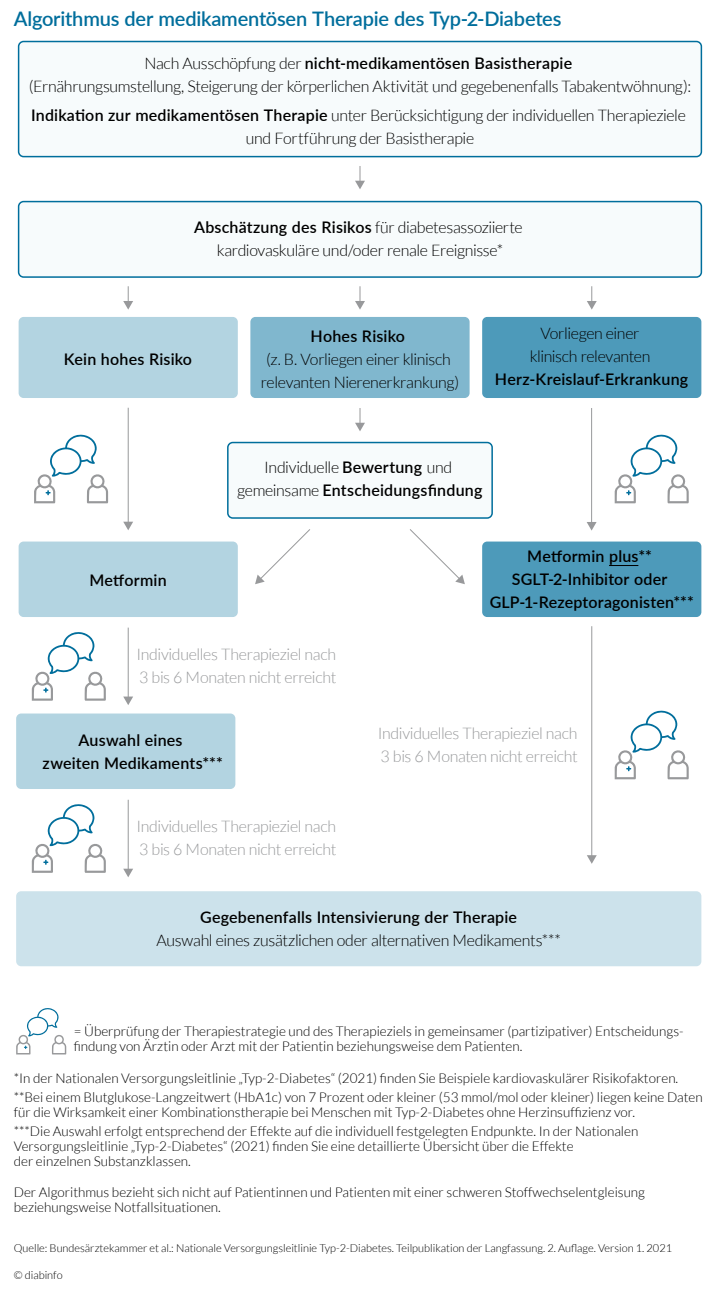
<style>
.page{position:relative;width:720px;height:1292px;background:#fff}
.page>*{position:absolute;margin:0;border:0;box-sizing:border-box;transform-origin:0 0}
.t1{font:600 20px "Lato";letter-spacing:-.01em;color:#006e9c}
.t2{font:300 16px/22.9px "Lato";letter-spacing:-.02em;color:#000;text-align:center}
.t3{font:600 16px/23px "Lato";letter-spacing:.01em;color:#000;text-align:center}
.t4{font:300 16px/22.9px "Lato";letter-spacing:-.02em;color:#98999b}
.t5{font:300 13.5px/15px "Lato";color:#000}
.t6{font:300 11px "Lato";color:#000}
.s1{font-weight:600}
.s2{font-weight:300}
</style>
<div class="page">
<svg style="left:123px;top:286px;width:10px;height:24px"></svg>
<svg style="left:355px;top:286px;width:10px;height:24px"></svg>
<svg style="left:355px;top:408px;width:10px;height:23px"></svg>
<svg style="left:355px;top:166px;width:10px;height:23px"></svg>
<svg style="left:587px;top:286px;width:10px;height:24px"></svg>
<hr style="left:128px;top:408px;width:1px;height:115px;background:#98999b">
<svg style="left:123px;top:522px;width:10px;height:8px"></svg>
<hr style="left:591px;top:408px;width:1px;height:115px;background:#98999b">
<svg style="left:587px;top:522px;width:10px;height:9px"></svg>
<hr style="left:591px;top:626px;width:1px;height:230px;background:#98999b">
<svg style="left:587px;top:855px;width:10px;height:9px"></svg>
<svg style="left:255px;top:529px;width:55px;height:55px"></svg>
<svg style="left:410px;top:529px;width:55px;height:55px"></svg>
<div style="left:19px;top:541px;width:219px;height:76px;background:#b3d4e1;border-radius:5px"></div>
<div style="left:16px;top:713px;width:219px;height:76px;background:#b3d4e1;border-radius:5px"></div>
<div style="left:16px;top:891px;width:685px;height:75px;background:#cce2eb;border-radius:5px"></div>
<div style="left:19px;top:42px;width:682px;height:115px;background:#f7fbfc;border-radius:5px"></div>
<div style="left:18px;top:41px;width:684px;height:116px;border:2px solid #006e9c;border-radius:5px"></div>
<div style="left:228px;top:442px;width:264px;height:76px;background:#f7fbfc;border-radius:5px"></div>
<div style="left:227px;top:442px;width:266px;height:77px;border:2px solid #006e9c;border-radius:5px"></div>
<div style="left:482px;top:317px;width:219px;height:81px;background:#4d9aba;border-radius:5px"></div>
<div style="left:250px;top:317px;width:220px;height:81px;background:#80b7ce;border-radius:5px"></div>
<div style="left:19px;top:317px;width:219px;height:81px;background:#b3d4e1;border-radius:5px"></div>
<div style="left:482px;top:541px;width:219px;height:76px;background:#4d9aba;border-radius:5px"></div>
<svg style="left:609px;top:565px;width:29px;height:1px"></svg>
<hr style="left:128px;top:800px;width:1px;height:70px;background:#98999b">
<svg style="left:123px;top:869px;width:10px;height:8px"></svg>
<hr style="left:128px;top:627px;width:1px;height:71px;background:#98999b">
<svg style="left:123px;top:696px;width:10px;height:9px"></svg>
<div style="left:19px;top:202px;width:682px;height:75px;background:#f7fbfc;border-radius:5px"></div>
<div style="left:18px;top:201px;width:684px;height:77px;border:2px solid #006e9c;border-radius:5px"></div>
<svg style="left:32px;top:632px;width:74px;height:69px"></svg>
<svg style="left:615px;top:710px;width:74px;height:69px"></svg>
<svg style="left:32px;top:804px;width:74px;height:69px"></svg>
<svg style="left:34px;top:434px;width:74px;height:69px"></svg>
<svg style="left:615px;top:434px;width:74px;height:69px"></svg>
<svg style="left:16px;top:1008px;width:50px;height:46px"></svg>
<h1 class="t1" style="left:14px;top:4px;width:549px">Algorithmus der medikamentösen Therapie des Typ-2-Diabetes</h1>
<p class="t2" style="left:29px;top:52px;width:664px">Nach Ausschöpfung der <span class="s1">nicht-medikamentösen Basistherapie<br></span>(Ernährungsumstellung, Steigerung der körperlichen Aktivität und gegebenenfalls Tabakentwöhnung):</p>
<p class="t2" style="left:31px;top:104px;width:656px"><span class="s1">Indikation zur medikamentösen Therapie</span> unter Berücksichtigung der individuellen Therapieziele und Fortführung der Basistherapie</p>
<p class="t2" style="left:194px;top:216px;width:330px"><span class="s1">Abschätzung des Risikos</span> für diabetesassoziierte kardiovaskuläre und/oder renale Ereignisse*</p>
<p class="t3" style="left:64px;top:346px;width:130px">Kein hohes Risiko</p>
<p class="t3" style="left:311px;top:324px;width:96px">Hohes Risiko</p>
<p class="t2" style="left:261px;top:348px;width:200px">(z. B. Vorliegen einer klinisch relevanten Nierenerkrankung)</p>
<p class="t2" style="left:530px;top:322px;width:122px">Vorliegen einer klinisch relevanten</p>
<p class="t3" style="left:495px;top:367px;width:195px">Herz-Kreislauf-Erkrankung</p>
<p class="t3" style="left:237px;top:455px;width:247px"><span class="s2">Individuelle</span> Bewertung <span class="s2">und gemeinsame</span> Entscheidungsfindung</p>
<p class="t3" style="left:89px;top:568px;width:79px">Metformin</p>
<p class="t4" style="left:136px;top:643px;width:201px">Individuelles Therapieziel nach<br>3 bis 6 Monaten nicht erreicht</p>
<p class="t3" style="left:490px;top:544px;width:206px">Metformin plus**<br>SGLT-2-Inhibitor oder<br>GLP-1-Rezeptoragonisten***</p>
<p class="t3" style="left:43px;top:728px;width:182px">Auswahl eines<br>zweiten Medikaments***</p>
<p class="t4" style="left:136px;top:815px;width:201px">Individuelles Therapieziel nach<br>3 bis 6 Monaten nicht erreicht</p>
<p class="t4" style="left:378px;top:722px;width:201px">Individuelles Therapieziel nach<br>3 bis 6 Monaten nicht erreicht</p>
<p class="t3" style="left:200px;top:904px;width:318px">Gegebenenfalls Intensivierung der Therapie</p>
<p class="t2" style="left:156px;top:928px;width:406px">Auswahl eines zusätzlichen oder alternativen Medikaments***</p>
<p class="t5" style="left:74px;top:1023px;width:611px">= Überprüfung der Therapiestrategie und des Therapieziels in gemeinsamer (partizipativer) Entscheidungs&shy;findung von Ärztin oder Arzt mit der Patientin beziehungsweise dem Patienten.</p>
<p class="t5" style="left:14px;top:1068px;width:691px;line-height:19px">*In der Nationalen Versorgungsleitlinie „Typ-2-Diabetes“ (2021) finden Sie Beispiele kardiovaskulärer Risikofaktoren. **Bei einem Blutglukose-Langzeitwert (HbA1c) von 7 Prozent oder kleiner (53 mmol/mol oder kleiner) liegen keine Daten</p>
<p class="t5" style="left:14px;top:1102px;width:626px;line-height:19px">für die Wirksamkeit einer Kombinationstherapie bei Menschen mit Typ-2-Diabetes ohne Herzinsuffizienz vor. ***Die Auswahl erfolgt entsprechend der Effekte auf die individuell festgelegten Endpunkte. In der Nationalen</p>
<p class="t5" style="left:14px;top:1138px;width:561px">Versorgungsleitlinie „Typ-2-Diabetes“ (2021) finden Sie eine detaillierte Übersicht über die Effekte der einzelnen Substanzklassen.</p>
<p class="t5" style="left:14px;top:1184px;width:633px">Der Algorithmus bezieht sich nicht auf Patientinnen und Patienten mit einer schweren Stoffwechselentgleisung beziehungsweise Notfallsituationen.</p>
<p class="t6" style="left:14px;top:1242px;width:660px">Quelle: Bundesärztekammer et al.: Nationale Versorgungsleitlinie Typ-2-Diabetes. Teilpublikation der Langfassung. 2. Auflage. Version 1. 2021</p>
<p class="t6" style="left:14px;top:1269px;width:51px">© diabinfo</p>
</div>
